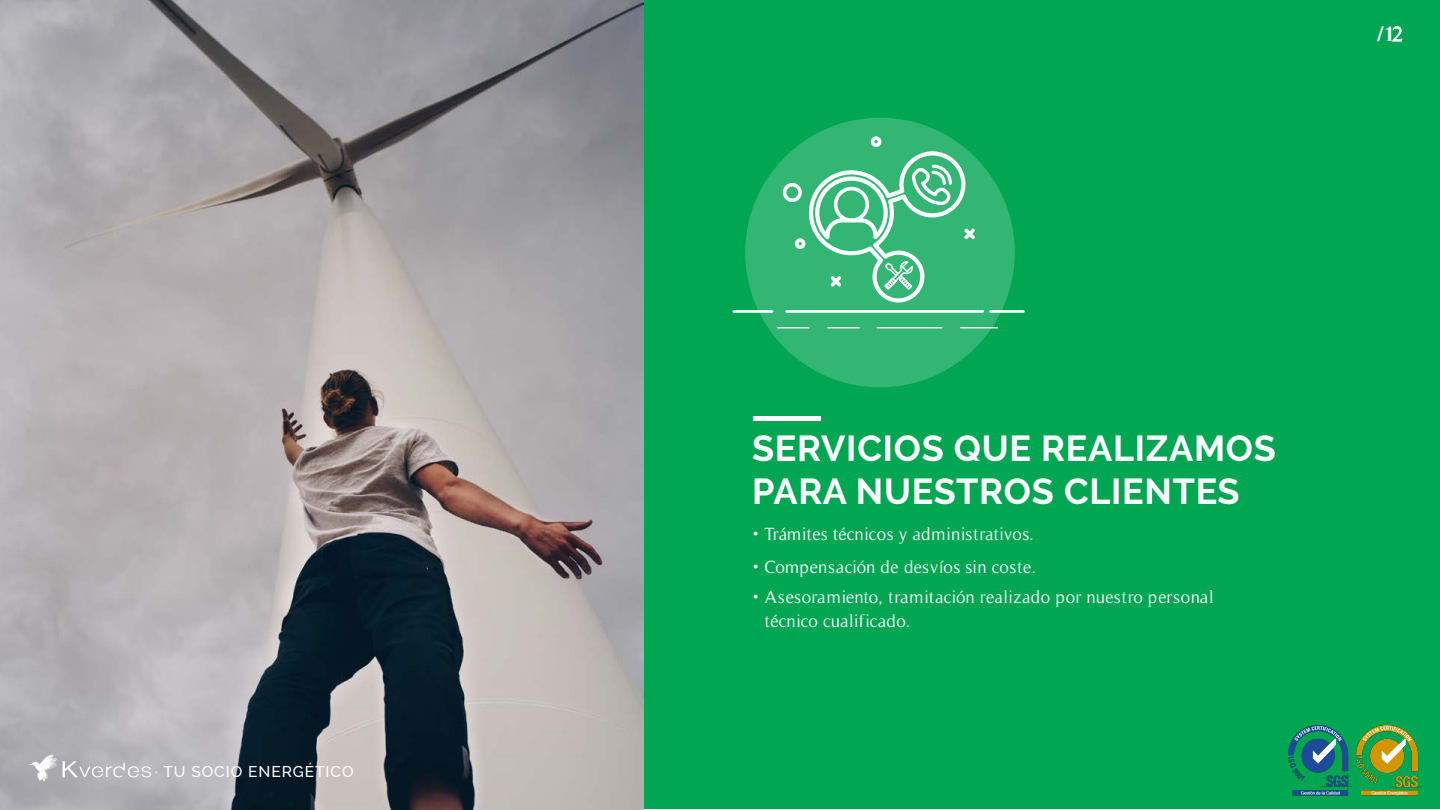
<style>
.page{position:relative;width:1440px;height:810px;background:#fff}
.page>*{position:absolute;margin:0;border:0;box-sizing:border-box;transform-origin:0 0}
.t1{font:700 36px/43.2px "Raleway";letter-spacing:.02em;color:#fff}
.t2{font:700 21px "Timeless";color:#fff}
.t3{font:18px/24px "Timeless";letter-spacing:.02em;color:#fff}
.t4{font:500 15.52px "Raleway";letter-spacing:.06em;color:#fff}
.s1{font-weight:400}
</style>
<div class="page">
<div style="left:643px;top:0;width:797px;height:809px;background:#00a652"></div>
<img style="left:0;top:0;width:643px;height:810px">
<svg style="left:63px;top:761px;width:89px;height:17px;background:#c2c1c5"></svg>
<svg style="left:28px;top:754px;width:29px;height:28px"></svg>
<hr style="left:754px;top:416px;width:67px;height:4px;background:#fff">
<div style="left:745px;top:118px;width:270px;height:269px;background:#33b674;border-radius:50%"></div>
<hr style="left:734px;top:310px;width:38px;height:3px;background:#fff">
<hr style="left:990px;top:310px;width:33px;height:3px;background:#fff">
<hr style="left:787px;top:310px;width:196px;height:3px;background:#fff">
<hr style="left:778px;top:327px;width:31px;height:1px;background:#fff">
<hr style="left:828px;top:327px;width:31px;height:1px;background:#fff">
<hr style="left:877px;top:327px;width:65px;height:1px;background:#fff">
<hr style="left:961px;top:327px;width:36px;height:1px;background:#fff">
<svg style="left:781px;top:117px;width:197px;height:186px"></svg>
<img style="left:1288px;top:726px;width:64px;height:70px">
<img style="left:1356px;top:725px;width:65px;height:71px">
<p class="t4" style="left:155px;top:763px;width:200px">· TU SOCIO ENERGÉTICO</p>
<p class="t2" style="left:1377px;top:22px;width:28px">/1<span class="s1">2</span></p>
<h1 class="t1" style="left:752px;top:427px;width:525px">SERVICIOS QUE REALIZAMOS<br>PARA NUESTROS CLIENTES</h1>
<p class="t3" style="left:752px;top:522px;width:283px">• Trámites técnicos y administrativos.</p>
<p class="t3" style="left:752px;top:555px;width:286px">• Compensación de desvíos sin coste.</p>
<p class="t3" style="left:765px;top:585px;width:450px;text-indent:-13px">• Asesoramiento, tramitación realizado por nuestro personal técnico cualificado.</p>
</div>
